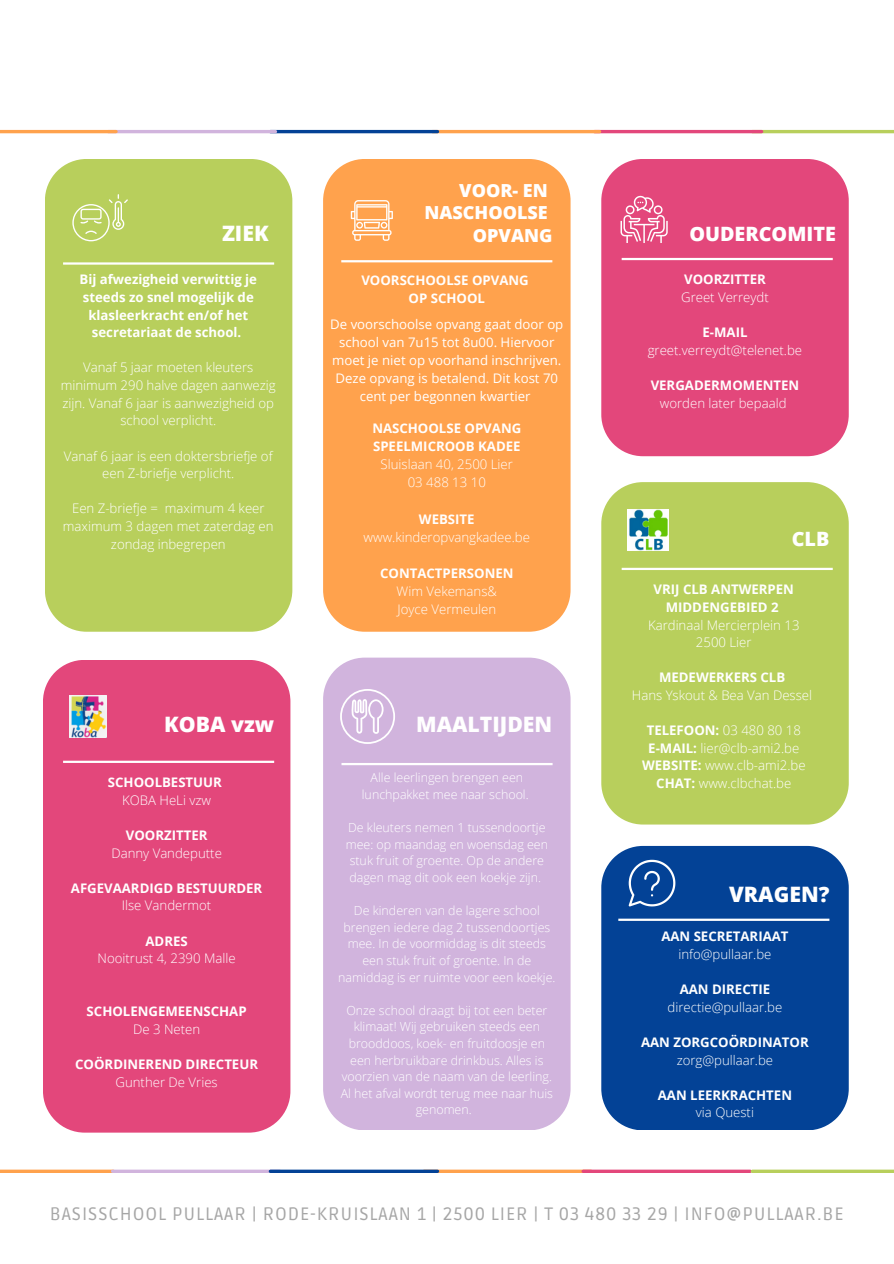
<style>
.page{position:relative;width:894px;height:1264px;background:#fff}
.page>*{position:absolute;margin:0;border:0;box-sizing:border-box;transform-origin:0 0}
.t1{font:800 21.3px "Open Sans";color:#fff}
.t2{font:800 19.8px "Open Sans";color:#fff}
.t3{font:18px "Ruda";letter-spacing:.05em;color:#a6a6a6}
.t4{font:800 18px/22.5px "Open Sans";color:#fff;text-align:right}
.t5{font:300 13.2px/17.5px "Open Sans";color:#fff;text-align:center}
.t6{font:700 13.2px/17.5px "Open Sans";color:#fff;text-align:center}
.t7{font:13.2px/18px "Open Sans";color:#fff;text-align:center}
.t8{font:300 12.45px/16.6px "Open Sans";color:#fff;text-align:center}
.s1{font-weight:300}
.s2{font-weight:700}
</style>
<div class="page">
<hr style="left:752px;top:130px;width:141px;height:3px;background:#b8cf5c">
<hr style="left:594px;top:130px;width:167px;height:3px;background:#e3477b">
<hr style="left:432px;top:130px;width:167px;height:3px;background:#ffa24d">
<hr style="left:270px;top:130px;width:167px;height:3px;background:#034296">
<hr style="left:108px;top:130px;width:167px;height:3px;background:#d1b4dd">
<hr style="left:0;top:130px;width:116px;height:3px;background:#ffa24d">
<hr style="left:0;top:1169px;width:113px;height:3px;background:#ffa24d">
<hr style="left:112px;top:1169px;width:168px;height:3px;background:#d1b4dd">
<hr style="left:424px;top:1169px;width:167px;height:3px;background:#ffa24d">
<hr style="left:270px;top:1169px;width:167px;height:3px;background:#034296">
<hr style="left:583px;top:1169px;width:167px;height:3px;background:#e3477b">
<hr style="left:752px;top:1169px;width:141px;height:3px;background:#b8cf5c">
<div style="left:601px;top:159px;width:247px;height:297px;background:#e3477b"></div>
<div style="left:601px;top:846px;width:247px;height:283px;background:#034296"></div>
<div style="left:323px;top:159px;width:247px;height:472px;background:#ffa24d"></div>
<div style="left:323px;top:657px;width:247px;height:473px;background:#d1b4dd"></div>
<div style="left:45px;top:159px;width:247px;height:472px;background:#b8cf5c"></div>
<div style="left:43px;top:660px;width:247px;height:472px;background:#e3477b"></div>
<hr style="left:63px;top:262px;width:211px;height:3px;background:#fff">
<hr style="left:341px;top:260px;width:211px;height:2px;background:#fff">
<hr style="left:621px;top:258px;width:211px;height:2px;background:#fff">
<hr style="left:63px;top:760px;width:211px;height:3px;background:#fff">
<hr style="left:341px;top:763px;width:211px;height:2px;background:#fff">
<hr style="left:618px;top:918px;width:211px;height:2px;background:#fff">
<svg style="left:620px;top:196px;width:47px;height:47px;background:#e9759c"></svg>
<img style="left:69px;top:696px;width:37px;height:41px">
<svg style="left:72px;top:194px;width:55px;height:47px;background:#c3d675"></svg>
<svg style="left:628px;top:859px;width:47px;height:47px;background:#3265a9"></svg>
<svg style="left:350px;top:200px;width:42px;height:40px;background:#ffc086"></svg>
<div style="left:601px;top:482px;width:247px;height:342px;background:#b8cf5c"></div>
<hr style="left:621px;top:568px;width:211px;height:2px;background:#fff">
<img style="left:627px;top:509px;width:41px;height:41px">
<svg style="left:340px;top:689px;width:55px;height:55px"></svg>
<h6 class="t1" style="left:222px;top:218px;width:48px">ZIEK</h6>
<p class="t6" style="left:79px;top:270px;width:179px">Bij afwezigheid verwittig je steeds zo snel mogelijk de klasleerkracht en/of het secretariaat de school.</p>
<p class="t5" style="left:61px;top:358px;width:216px">Vanaf 5 jaar moeten kleuters minimum 290 halve dagen aanwezig zijn. Vanaf 6 jaar is aanwezigheid op school verplicht.</p>
<p class="t5" style="left:64px;top:446px;width:210px">Vanaf 6 jaar is een doktersbriefje of een Z-briefje verplicht.</p>
<p class="t5" style="left:63px;top:499px;width:212px">Een Z-briefje = maximum 4 keer maximum 3 dagen met zaterdag en zondag inbegrepen</p>
<p class="t4" style="left:424px;top:178px;width:129px">VOOR- EN<br>NASCHOOLSE<br>OPVANG</p>
<p class="t6" style="left:361px;top:271px;width:169px;line-height:18px">VOORSCHOOLSE OPVANG<br>OP SCHOOL</p>
<p class="t7" style="left:330px;top:314px;width:234px">De voorschoolse opvang gaat door op school van 7u15 tot 8u00. Hiervoor moet je niet op voorhand inschrijven.<br>Deze opvang is betalend. Dit kost 70 cent per begonnen kwartier</p>
<p class="t6" style="left:372px;top:419px;width:150px;line-height:18px;text-align:left">NASCHOOLSE OPVANG<br>SPEELMICROOB KADEE</p>
<p class="t5" style="left:380px;top:455px;width:134px">Sluislaan 40, 2500 Lier</p>
<p class="t5" style="left:407px;top:473px;width:80px">03 488 13 10</p>
<p class="t6" style="left:419px;top:509px;width:57px">WEBSITE</p>
<p class="t5" style="left:363px;top:527px;width:168px">www.kinderopvangkadee.be</p>
<p class="t6" style="left:380px;top:564px;width:135px">CONTACTPERSONEN</p>
<p class="t5" style="left:396px;top:582px;width:102px">Wim Vekemans&amp;</p>
<h3 class="t5" style="left:397px;top:600px;width:100px">Joyce Vermeulen</h3>
<p class="t1" style="left:164px;top:709px;width:111px">KOBA vzw</p>
<p class="t1" style="left:416px;top:709px;width:138px">MAALTIJDEN</p>
<p class="t6" style="left:108px;top:773px;width:115px">SCHOOLBESTUUR</p>
<p class="t5" style="left:122px;top:791px;width:90px">KOBA HeLi vzw</p>
<p class="t6" style="left:126px;top:826px;width:83px">VOORZITTER</p>
<p class="t5" style="left:111px;top:843px;width:112px">Danny Vandeputte</p>
<h1 class="t6" style="left:71px;top:879px;width:193px">AFGEVAARDIGD BESTUURDER</h1>
<p class="t5" style="left:122px;top:896px;width:91px">Ilse Vandermot</p>
<p class="t6" style="left:145px;top:931px;width:44px">ADRES</p>
<p class="t5" style="left:97px;top:949px;width:140px">Nooitrust 4, 2390 Malle</p>
<p class="t6" style="left:87px;top:1002px;width:161px">SCHOLENGEMEENSCHAP</p>
<h1 class="t5" style="left:133px;top:1019px;width:69px">De 3 Neten</h1>
<p class="t6" style="left:75px;top:1055px;width:184px">COÖRDINEREND DIRECTEUR</p>
<p class="t5" style="left:115px;top:1072px;width:104px">Gunther De Vries</p>
<p class="t8" style="left:362px;top:769px;width:168px">Alle leerlingen brengen een lunchpakket mee naar school.</p>
<p class="t8" style="left:345px;top:819px;width:204px">De kleuters nemen 1 tussendoortje mee: op maandag en woensdag een stuk fruit of groente. Op de andere dagen mag dit ook een koekje zijn.</p>
<p class="t8" style="left:338px;top:902px;width:218px">De kinderen van de lagere school brengen iedere dag 2 tussendoortjes mee. In de voormiddag is dit steeds een stuk fruit of groente. In de namiddag is er ruimte voor een koekje.</p>
<p class="t8" style="left:340px;top:1001px;width:214px">Onze school draagt bij tot een beter klimaat! Wij gebruiken steeds een brooddoos, koek- en fruitdoosje en een herbruikbare drinkbus. Alles is voorzien van de naam van de leerling.<br>Al het afval wordt terug mee naar huis genomen.</p>
<p class="t2" style="left:689px;top:219px;width:148px">OUDERCOMITE</p>
<h5 class="t6" style="left:684px;top:270px;width:83px">VOORZITTER</h5>
<p class="t5" style="left:681px;top:288px;width:89px">Greet Verreydt</p>
<p class="t6" style="left:702px;top:323px;width:46px">E-MAIL</p>
<p class="t5" style="left:647px;top:341px;width:156px">greet.verreydt@telenet.be</p>
<p class="t6" style="left:650px;top:376px;width:150px">VERGADERMOMENTEN</p>
<p class="t5" style="left:659px;top:394px;width:128px">worden later bepaald</p>
<p class="t2" style="left:791px;top:524px;width:39px">CLB</p>
<p class="t6" style="left:653px;top:580px;width:142px">VRIJ CLB ANTWERPEN<br>MIDDENGEBIED 2</p>
<p class="t5" style="left:647px;top:615px;width:153px">Kardinaal Mercierplein 13</p>
<p class="t5" style="left:695px;top:633px;width:57px">2500 Lier</p>
<p class="t6" style="left:658px;top:668px;width:128px">MEDEWERKERS CLB</p>
<h1 class="t5" style="left:631px;top:686px;width:182px">Hans Yskout &amp; Bea Van Dessel</h1>
<p class="t6" style="left:646px;top:721px;width:156px">TELEFOON: <span class="s1">03 480 80 18</span></p>
<p class="t5" style="left:648px;top:739px;width:152px"><span class="s2">E-MAIL:</span> lier@clb-ami2.be</p>
<p class="t5" style="left:642px;top:756px;width:165px"><span class="s2">WEBSITE:</span> www.clb-ami2.be</p>
<p class="t5" style="left:656px;top:774px;width:136px"><span class="s2">CHAT:</span> www.clbchat.be</p>
<p class="t1" style="left:729px;top:879px;width:102px">VRAGEN?</p>
<p class="t6" style="left:661px;top:927px;width:129px">AAN SECRETARIAAT</p>
<p class="t5" style="left:678px;top:945px;width:95px">info@pullaar.be</p>
<p class="t6" style="left:679px;top:980px;width:92px">AAN DIRECTIE</p>
<p class="t5" style="left:667px;top:997px;width:116px">directie@pullaar.be</p>
<p class="t6" style="left:641px;top:1033px;width:169px">AAN ZORGCOÖRDINATOR</p>
<h1 class="t5" style="left:676px;top:1050px;width:98px">zorg@pullaar.be</h1>
<p class="t6" style="left:657px;top:1085px;width:136px">AAN LEERKRACHTEN</p>
<p class="t5" style="left:695px;top:1103px;width:60px">via Questi</p>
<h2 class="t3" style="left:50px;top:1203px;width:795px">BASISSCHOOL PULLAAR | RODE-KRUISLAAN 1 | 2500 LIER | T 03 480 33 29 | INFO@PULLAAR.BE</h2>
</div>
